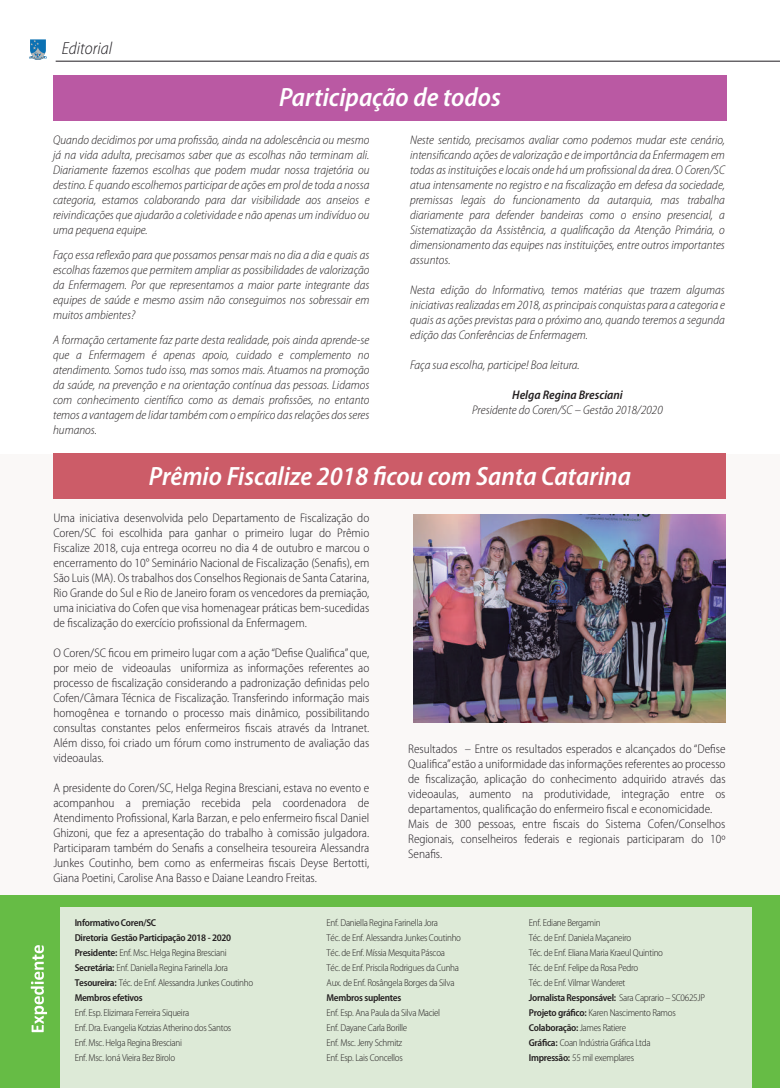
<style>
.page{position:relative;width:780px;height:1088px;background:#fff}
.page>*{position:absolute;margin:0;border:0;box-sizing:border-box;transform-origin:0 0}
.t1{font:italic 600 semi-condensed 26.5px "Myriad Pro";color:#fff}
.t2{font:italic 300 semi-condensed 17.5px "Myriad Pro";color:#1f1c21}
.t3{font:italic 300 semi-condensed 12.5px/15px "Myriad Pro";color:#231f20;text-align:justify}
.t4{font:300 semi-condensed 12.5px/15px "Myriad Pro";color:#1f1c21;text-align:justify}
.t5{font:italic 600 semi-condensed 12.5px "Myriad Pro";color:#231f20}
.t6{font:300 semi-condensed 10px/15px "Myriad Pro";letter-spacing:-.03em;color:#231f20}
.t7{font:600 semi-condensed 10px/15px "Myriad Pro";letter-spacing:-.03em;color:#231f20}
.s1{font-weight:300}
.s2{font-weight:600}
</style>
<div class="page">
<div style="left:0;top:453px;width:780px;height:444px;background:#faf8f7"></div>
<div style="left:0;top:896px;width:780px;height:192px;background:#66bc45"></div>
<div style="left:60px;top:908px;width:691px;height:180px;background:#ddead7"></div>
<svg style="left:31px;top:945px;width:16px;height:87px"></svg>
<div style="left:53px;top:75px;width:673px;height:45px;background:#ba59a3"></div>
<div style="left:53px;top:453px;width:673px;height:46px;background:#cc5c68"></div>
<hr style="left:56px;top:61px;width:724px;height:1px;background:#1f1c21">
<svg style="left:29px;top:39px;width:18px;height:21px"></svg>
<img style="left:413px;top:515px;width:313px;height:208px">
<h2 class="t2" style="left:62px;top:39px;width:52px">Editorial</h2>
<h1 class="t1" style="left:279px;top:83px;width:223px">Participação de todos</h1>
<p class="t3" style="left:53px;top:133px;width:318px">Quando decidimos por uma profissão, ainda na adolescência ou mesmo já na vida adulta, precisamos saber que as escolhas não terminam ali.<br>Diariamente fazemos escolhas que podem mudar nossa trajetória ou destino. E quando escolhemos participar de ações em prol de toda a nossa categoria, estamos colaborando para dar visibilidade aos anseios e reivindicações que ajudarão a coletividade e não apenas um indivíduo ou uma pequena equipe.</p>
<p class="t3" style="left:53px;top:248px;width:318px">Faço essa reflexão para que possamos pensar mais no dia a dia e quais as escolhas fazemos que permitem ampliar as possibilidades de valorização da Enfermagem. Por que representamos a maior parte integrante das equipes de saúde e mesmo assim não conseguimos nos sobressair em muitos ambientes?</p>
<p class="t3" style="left:53px;top:333px;width:318px">A formação certamente faz parte desta realidade, pois ainda aprende-se que a Enfermagem é apenas apoio, cuidado e complemento no atendimento. Somos tudo isso, mas somos mais. Atuamos na promoção da saúde, na prevenção e na orientação contínua das pessoas. Lidamos com conhecimento científico como as demais profissões, no entanto temos a vantagem de lidar também com o empírico das relações dos seres humanos.</p>
<p class="t3" style="left:410px;top:133px;width:316px">Neste sentido, precisamos avaliar como podemos mudar este cenário, intensificando ações de valorização e de importância da Enfermagem em todas as instituições e locais onde há um profissional da área. O Coren/SC atua intensamente no registro e na fiscalização em defesa da sociedade, premissas legais do funcionamento da autarquia, mas trabalha diariamente para defender bandeiras como o ensino presencial, a Sistematização da Assistência, a qualificação da Atenção Primária, o dimensionamento das equipes nas instituições, entre outros importantes assuntos.</p>
<p class="t3" style="left:410px;top:283px;width:316px">Nesta edição do Informativo, temos matérias que trazem algumas iniciativas realizadas em 2018, as principais conquistas para a categoria e quais as ações previstas para o próximo ano, quando teremos a segunda edição das Conferências de Enfermagem.</p>
<p class="t3" style="left:410px;top:358px;width:171px">Faça sua escolha, participe! Boa leitura.</p>
<p class="t5" style="left:512px;top:388px;width:112px">Helga Regina Bresciani</p>
<p class="t3" style="left:472px;top:403px;width:192px">Presidente do Coren/SC – Gestão 2018/2020</p>
<h1 class="t1" style="left:149px;top:461px;width:483px">Prêmio Fiscalize 2018 ficou com Santa Catarina</h1>
<p class="t4" style="left:53px;top:510px;width:317px">Uma iniciativa desenvolvida pelo Departamento de Fiscalização do Coren/SC foi escolhida para ganhar o primeiro lugar do Prêmio Fiscalize 2018, cuja entrega ocorreu no dia 4 de outubro e marcou o encerramento do 10° Seminário Nacional de Fiscalização (Senafis), em São Luis (MA). Os trabalhos dos Conselhos Regionais de Santa Catarina, Rio Grande do Sul e Rio de Janeiro foram os vencedores da premiação, uma iniciativa do Cofen que visa homenagear práticas bem-sucedidas de fiscalização do exercício profissional da Enfermagem.</p>
<p class="t4" style="left:53px;top:645px;width:317px">O Coren/SC ficou em primeiro lugar com a ação “Defise Qualifica” que, por meio de videoaulas uniformiza as informações referentes ao processo de fiscalização considerando a padronização definidas pelo Cofen/Câmara Técnica de Fiscalização. Transferindo informação mais homogênea e tornando o processo mais dinâmico, possibilitando consultas constantes pelos enfermeiros fiscais através da Intranet.<br>Além disso, foi criado um fórum como instrumento de avaliação das videoaulas.</p>
<p class="t4" style="left:53px;top:780px;width:317px">A presidente do Coren/SC, Helga Regina Bresciani, estava no evento e acompanhou a premiação recebida pela coordenadora de Atendimento Profissional, Karla Barzan, e pelo enfermeiro fiscal Daniel Ghizoni, que fez a apresentação do trabalho à comissão julgadora.<br>Participaram também do Senafis a conselheira tesoureira Alessandra Junkes Coutinho, bem como as enfermeiras fiscais Deyse Bertotti, Giana Poetini, Carolise Ana Basso e Daiane Leandro Freitas.</p>
<p class="t4" style="left:408px;top:742px;width:319px;text-align:left">Resultados – Entre os resultados esperados e alcançados do “Defise Qualifica” estão a uniformidade das informações referentes ao processo de fiscalização, aplicação do conhecimento adquirido através das videoaulas, aumento na produtividade, integração entre os departamentos, qualificação do enfermeiro fiscal e economicidade.<br>Mais de 300 pessoas, entre fiscais do Sistema Cofen/Conselhos Regionais, conselheiros federais e regionais participaram do 10º Senafis.</p>
<p class="t7" style="left:75px;top:915px;width:180px">Informativo Coren/SC<br>Diretoria Gestão Participação 2018 - 2020<br>Presidente: <span class="s1">Enf. Msc. Helga Regina Bresciani </span>Secretária: <span class="s1">Enf. Daniella Regina Farinella Jora </span>Tesoureira: <span class="s1">Téc. de Enf. Alessandra Junkes Coutinho </span>Membros efetivos</p>
<p class="t6" style="left:75px;top:1005px;width:158px">Enf. Esp. Elizimara Ferreira Siqueira<br>Enf. Dra. Evangelia Kotzias Atherino dos Santos Enf. Msc. Helga Regina Bresciani<br>Enf. Msc. Ioná Vieira Bez Birolo</p>
<p class="t6" style="left:326px;top:915px;width:136px">Enf. Daniella Regina Farinella Jora<br>Téc. de Enf. Alessandra Junkes Coutinho Téc. de Enf. Míssia Mesquita Páscoa Téc. de Enf. Priscila Rodrigues da Cunha Aux. de Enf. Rosângela Borges da Silva</p>
<p class="t7" style="left:326px;top:990px;width:76px">Membros suplentes</p>
<p class="t6" style="left:326px;top:1005px;width:115px">Enf. Esp. Ana Paula da Silva Maciel<br>Enf. Dayane Carla Borille<br>Enf. Msc. Jerry Schmitz<br>Enf. Esp. Lais Concellos</p>
<p class="t6" style="left:528px;top:915px;width:178px">Enf. Ediane Bergamin<br>Téc. de Enf. Daniela Maçaneiro<br>Téc. de Enf. Eliana Maria Kraeul Quintino<br>Téc. de Enf. Felipe da Rosa Pedro<br>Téc. de Enf. Vilmar Wanderet<br><span class="s2">Jornalista Responsável:</span> Sara Caprario – SC0625JP <span class="s2">Projeto gráfico:</span> Karen Nascimento Ramos <span class="s2">Colaboração:</span> James Ratiere<br><span class="s2">Gráfica:</span> Coan Indústria Gráfica Ltda<br><span class="s2">Impressão:</span> 55 mil exemplares</p>
</div>
